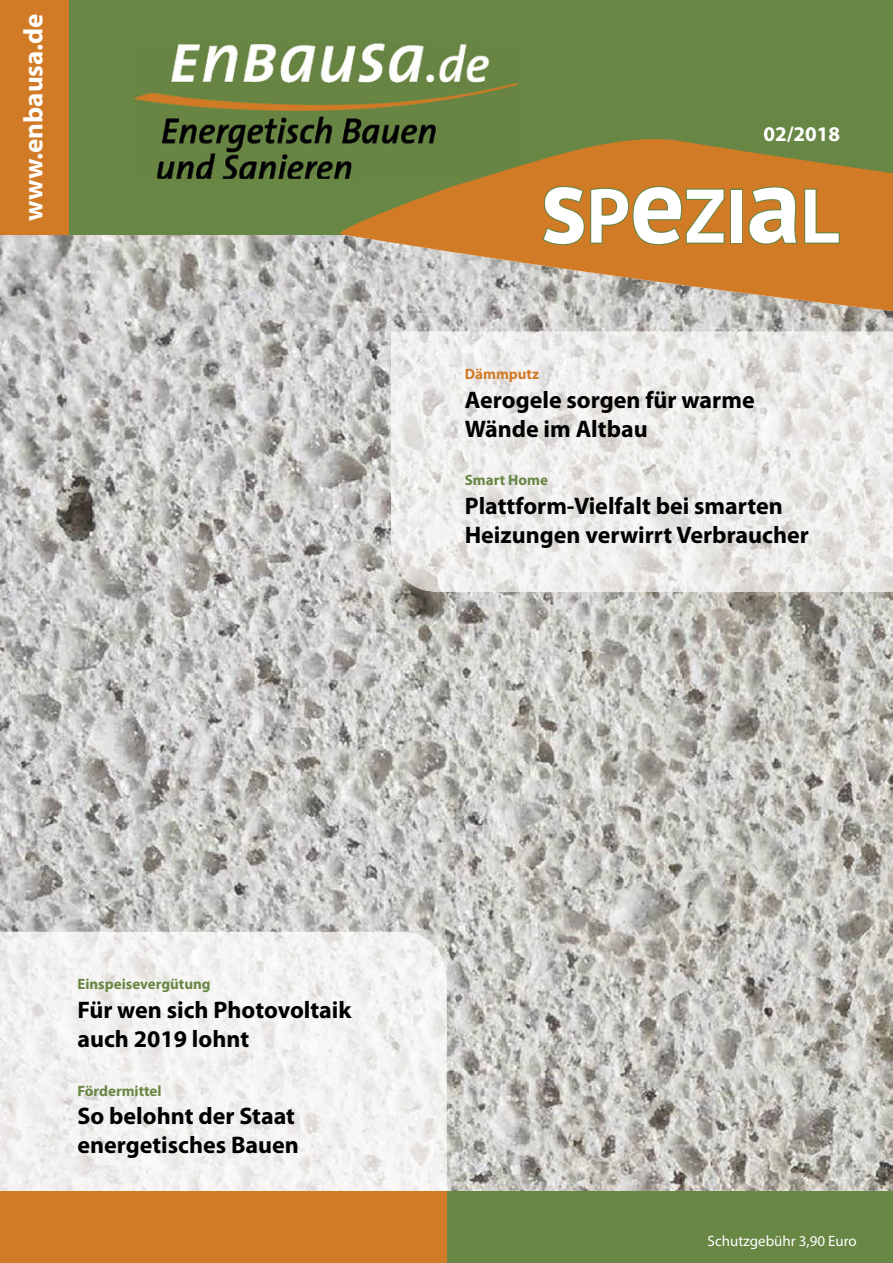
<style>
.page{position:relative;width:893px;height:1263px;background:#fff}
.page>*{position:absolute;margin:0;border:0;box-sizing:border-box;transform-origin:0 0}
.t1{font:700 75.6px "PT Sans";color:#fff}
.t2{font:700 27px "Myriad Pro";color:#fff}
.t3{font:700 24px/28.8px "Myriad Pro";color:#000}
.t4{font:700 21px "Myriad Pro";color:#fff}
.t5{font:700 15px "Myriad Pro";color:#688644}
.t6{font:15px "Myriad Pro";color:#fff}
.t7{font:700 15px "Myriad Pro";color:#d27b27}
.s1{font-size:108px}
</style>
<div class="page">
<img style="left:0;top:235px;width:893px;height:956px">
<img style="left:391px;top:332px;width:502px;height:260px">
<img style="left:392px;top:332px;width:40px;height:11px">
<img style="left:0;top:932px;width:446px;height:259px">
<div style="left:51px;top:0;width:842px;height:235px;background:#688644"></div>
<div style="left:0;top:0;width:68px;height:235px;background:#d27b27"></div>
<div style="left:37px;top:1191px;width:856px;height:72px;background:#688644"></div>
<div style="left:0;top:1191px;width:446px;height:72px;background:#d27b27"></div>
<svg style="left:327px;top:139px;width:566px;height:174px;fill:#d27b27"></svg>
<svg style="left:541px;top:185px;width:185px;height:61px"></svg>
<div style="left:730px;top:189px;width:13px;height:55px;border:2px solid #688644"></div>
<svg style="left:747px;top:185px;width:94px;height:61px"></svg>
<img style="left:134px;top:44px;width:384px;height:135px">
<img style="left:478px;top:166px;width:40px;height:13px">
<p class="t2" style="left:16px;top:221px;width:209px;rotate:-90deg">www.enbausa.de</p>
<p class="t4" style="left:763px;top:120px;width:78px">02/2018</p>
<h1 class="t1" style="left:541px;top:166px;width:300px"><span class="s1">s</span>P<span class="s1">e</span>ZI<span class="s1">a</span>L</h1>
<p class="t7" style="left:465px;top:364px;width:76px">Dämmputz</p>
<p class="t3" style="left:465px;top:385px;width:291px">Aerogele sorgen für warme<br>Wände im Altbau</p>
<p class="t5" style="left:465px;top:471px;width:85px">Smart Home</p>
<p class="t3" style="left:465px;top:491px;width:346px">Plattform-Vielfalt bei smarten<br>Heizungen verwirrt Verbraucher</p>
<p class="t5" style="left:77px;top:974px;width:135px">Einspeisevergütung</p>
<p class="t3" style="left:77px;top:995px;width:276px">Für wen sich Photovoltaik auch 2019 lohnt</p>
<p class="t5" style="left:77px;top:1081px;width:86px">Fördermittel</p>
<p class="t3" style="left:77px;top:1101px;width:223px">So belohnt der Staat energetisches Bauen</p>
<p class="t6" style="left:708px;top:1232px;width:151px">Schutzgebühr 3,90 Euro</p>
</div>
